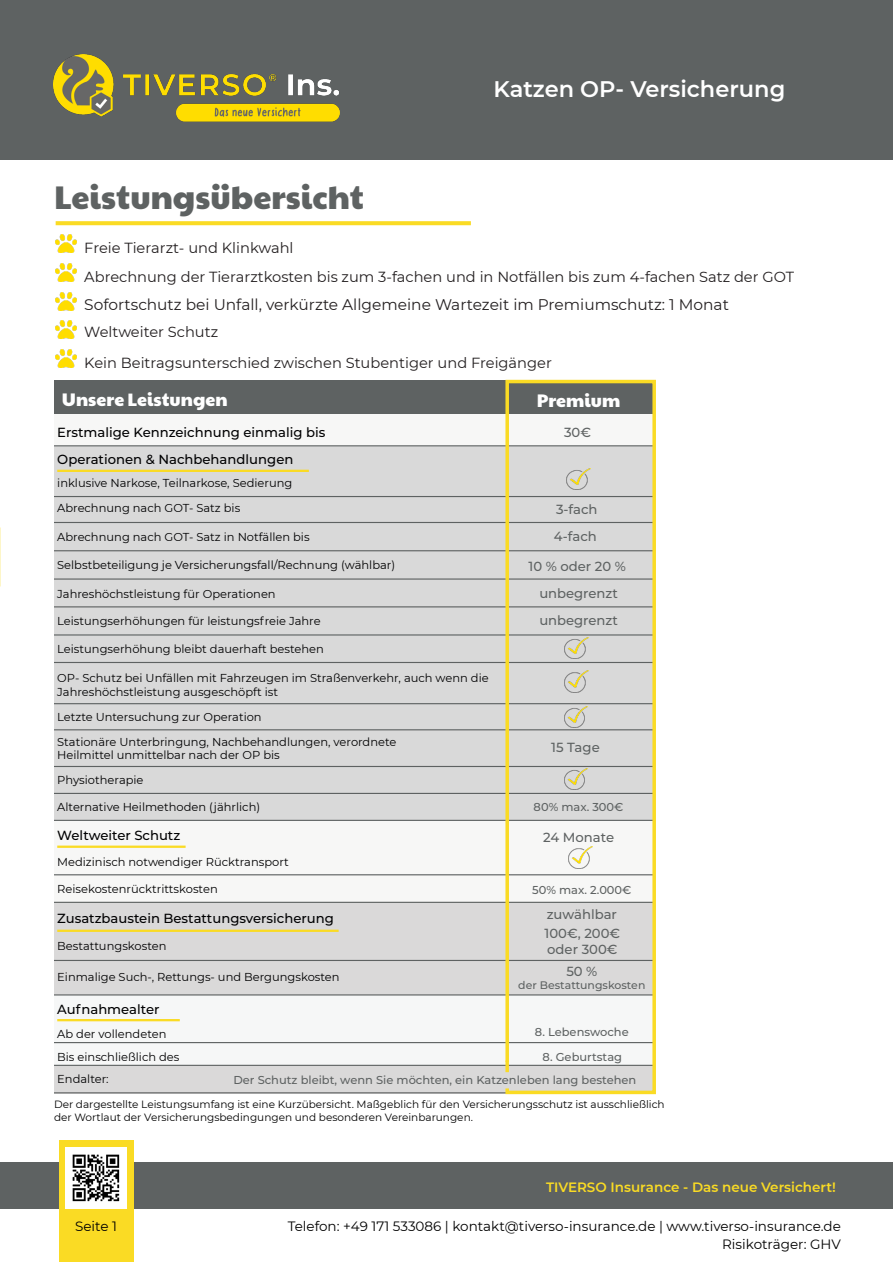
<style>
.page{position:relative;width:893px;height:1263px;background:#fff}
.page>*{position:absolute;margin:0;border:0;box-sizing:border-box;transform-origin:0 0}
.t1{font:32.4px "Paytone One";color:#5e6262}
.t2{font:600 22.5px "Montserrat";color:#fff}
.t3{font:17.85px "Paytone One";color:#fff}
.t4{font:15.45px "Montserrat";color:#231f20}
.t5{font:14.55px "Montserrat";color:#231f20}
.t6{font:13.5px "Montserrat";color:#000001}
.t7{font:600 13.5px "Montserrat";color:#fadb24}
.t8{font:500 13.2px "Montserrat";color:#000001}
.t9{font:500 13.2px "Montserrat";color:#5e6262}
.t10{font:11.4px "Montserrat";color:#000001}
.t11{font:500 11.4px "Montserrat";color:#5e6262}
.t12{font:500 10.95px "Montserrat";color:#5e6262}
.t13{font:10.5px/12.6px "Montserrat";color:#000001}
</style>
<div class="page">
<div style="left:54px;top:407px;width:600px;height:38px;background:#f7f7f6"></div>
<div style="left:54px;top:1066px;width:600px;height:27px;background:#dad9d9"></div>
<div style="left:0;top:0;width:893px;height:159px;background:#5e6262"></div>
<svg style="left:56px;top:221px;width:415px;height:4px;background:#fadc2e"></svg>
<div style="left:0;top:1163px;width:893px;height:46px;background:#5e6262"></div>
<div style="left:59px;top:1140px;width:74px;height:122px;background:#fadb24"></div>
<img style="left:56px;top:235px;width:20px;height:18px">
<img style="left:56px;top:264px;width:20px;height:18px">
<img style="left:56px;top:293px;width:20px;height:18px">
<img style="left:56px;top:321px;width:20px;height:17px">
<img style="left:56px;top:350px;width:20px;height:18px">
<img style="left:65px;top:1147px;width:62px;height:62px">
<div style="left:54px;top:821px;width:600px;height:81px;background:#f7f7f6"></div>
<div style="left:54px;top:381px;width:600px;height:33px;background:#5e6262"></div>
<div style="left:54px;top:446px;width:600px;height:374px;background:#d9d9d9"></div>
<div style="left:54px;top:902px;width:600px;height:93px;background:#dad9d9"></div>
<hr style="left:54px;top:445px;width:600px;height:1px;background:#5e6262">
<hr style="left:57px;top:470px;width:252px;height:2px;background:#fadb24">
<hr style="left:54px;top:496px;width:600px;height:1px;background:#5e6262">
<hr style="left:54px;top:606px;width:600px;height:1px;background:#5e6262">
<hr style="left:54px;top:634px;width:600px;height:1px;background:#5e6262">
<hr style="left:54px;top:662px;width:600px;height:1px;background:#5e6262">
<hr style="left:54px;top:703px;width:600px;height:1px;background:#5e6262">
<hr style="left:54px;top:793px;width:600px;height:1px;background:#5e6262">
<hr style="left:54px;top:820px;width:600px;height:1px;background:#5e6262">
<hr style="left:57px;top:845px;width:129px;height:3px;background:#fadb24">
<hr style="left:54px;top:874px;width:600px;height:1px;background:#5e6262">
<hr style="left:54px;top:902px;width:600px;height:1px;background:#5e6262">
<hr style="left:54px;top:960px;width:600px;height:1px;background:#5e6262">
<div style="left:54px;top:995px;width:600px;height:71px;background:#f6f7f7"></div>
<hr style="left:54px;top:1065px;width:600px;height:1px;background:#5e6262">
<hr style="left:57px;top:1019px;width:123px;height:2px;background:#fadb24">
<hr style="left:54px;top:994px;width:600px;height:1px;background:#5e6262">
<hr style="left:54px;top:1092px;width:600px;height:1px;background:#5e6262">
<hr style="left:54px;top:1042px;width:600px;height:1px;background:#5e6262">
<hr style="left:54px;top:522px;width:600px;height:1px;background:#5e6262">
<hr style="left:54px;top:550px;width:600px;height:1px;background:#5e6262">
<hr style="left:54px;top:578px;width:600px;height:2px;background:#5e6262">
<hr style="left:54px;top:729px;width:600px;height:1px;background:#5e6262">
<hr style="left:54px;top:766px;width:600px;height:1px;background:#5e6262">
<hr style="left:57px;top:930px;width:282px;height:2px;background:#fadb24">
<svg style="left:504px;top:379px;width:152px;height:716px"></svg>
<img style="left:54px;top:54px;width:286px;height:68px">
<p class="t1" style="left:54px;top:167px;width:311px">Leistungsübersicht</p>
<p class="t2" style="left:494px;top:73px;width:293px">Katzen OP- Versicherung</p>
<p class="t5" style="left:84px;top:237px;width:211px">Freie Tierarzt- und Klinkwahl</p>
<p class="t5" style="left:84px;top:267px;width:711px">Abrechnung der Tierarztkosten bis zum 3-fachen und in Notfällen bis zum 4-fachen Satz der GOT</p>
<p class="t4" style="left:84px;top:293px;width:646px">Sofortschutz bei Unfall, verkürzte Allgemeine Wartezeit im Premiumschutz: 1 Monat</p>
<p class="t5" style="left:84px;top:322px;width:135px">Weltweiter Schutz</p>
<p class="t5" style="left:84px;top:353px;width:469px">Kein Beitragsunterschied zwischen Stubentiger und Freigänger</p>
<p class="t3" style="left:62px;top:383px;width:167px">Unsere Leistungen</p>
<p class="t3" style="left:537px;top:385px;width:85px">Premium</p>
<p class="t8" style="left:57px;top:423px;width:270px">Erstmalige Kennzeichnung einmalig bis</p>
<p class="t8" style="left:57px;top:450px;width:238px">Operationen &amp; Nachbehandlungen</p>
<p class="t10" style="left:57px;top:500px;width:185px">Abrechnung nach GOT- Satz bis</p>
<p class="t9" style="left:564px;top:423px;width:29px">30€</p>
<p class="t10" style="left:57px;top:475px;width:237px">inklusive Narkose, Teilnarkose, Sedierung</p>
<p class="t9" style="left:556px;top:500px;width:43px">3-fach</p>
<p class="t10" style="left:57px;top:529px;width:254px">Abrechnung nach GOT- Satz in Notfällen bis</p>
<p class="t9" style="left:554px;top:527px;width:44px">4-fach</p>
<p class="t10" style="left:57px;top:557px;width:339px">Selbstbeteiligung je Versicherungsfall/Rechnung (wählbar)</p>
<p class="t9" style="left:529px;top:557px;width:99px">10 % oder 20 %</p>
<p class="t10" style="left:57px;top:586px;width:220px">Jahreshöchstleistung für Operationen</p>
<p class="t10" style="left:57px;top:613px;width:265px">Leistungserhöhungen für leistungsfreie Jahre</p>
<p class="t10" style="left:57px;top:641px;width:268px">Leistungserhöhung bleibt dauerhaft bestehen</p>
<p class="t10" style="left:57px;top:670px;width:433px">OP- Schutz bei Unfällen mit Fahrzeugen im Straßenverkehr, auch wenn die</p>
<p class="t10" style="left:57px;top:684px;width:222px">Jahreshöchstleistung ausgeschöpft ist</p>
<p class="t10" style="left:57px;top:709px;width:206px">Letzte Untersuchung zur Operation</p>
<p class="t10" style="left:57px;top:734px;width:341px">Stationäre Unterbringung, Nachbehandlungen, verordnete</p>
<p class="t10" style="left:57px;top:747px;width:224px">Heilmittel unmittelbar nach der OP bis</p>
<p class="t10" style="left:57px;top:772px;width:88px">Physiotherapie</p>
<p class="t10" style="left:57px;top:799px;width:204px">Alternative Heilmethoden (jährlich)</p>
<p class="t8" style="left:57px;top:826px;width:125px">Weltweiter Schutz</p>
<p class="t10" style="left:57px;top:854px;width:233px">Medizinisch notwendiger Rücktransport</p>
<p class="t10" style="left:57px;top:881px;width:162px">Reisekostenrücktrittskosten</p>
<p class="t8" style="left:57px;top:909px;width:278px">Zusatzbaustein Bestattungsversicherung</p>
<p class="t9" style="left:539px;top:584px;width:80px">unbegrenzt</p>
<p class="t9" style="left:539px;top:611px;width:80px">unbegrenzt</p>
<p class="t9" style="left:551px;top:738px;width:50px">15 Tage</p>
<p class="t11" style="left:534px;top:799px;width:91px">80% max. 300€</p>
<p class="t9" style="left:543px;top:828px;width:72px">24 Monate</p>
<p class="t11" style="left:532px;top:882px;width:101px">50% max. 2.000€</p>
<p class="t9" style="left:547px;top:905px;width:72px">zuwählbar</p>
<p class="t9" style="left:544px;top:924px;width:77px">100€, 200€</p>
<p class="t9" style="left:547px;top:940px;width:72px">oder 300€</p>
<p class="t10" style="left:57px;top:938px;width:111px">Bestattungskosten</p>
<p class="t10" style="left:57px;top:969px;width:284px">Einmalige Such-, Rettungs- und Bergungskosten</p>
<p class="t8" style="left:57px;top:1000px;width:104px">Aufnahmealter</p>
<p class="t10" style="left:57px;top:1026px;width:111px">Ab der vollendeten</p>
<p class="t10" style="left:57px;top:1049px;width:124px">Bis einschließlich des</p>
<p class="t10" style="left:57px;top:1071px;width:53px">Endalter:</p>
<p class="t9" style="left:566px;top:962px;width:33px">50 %</p>
<p class="t12" style="left:518px;top:977px;width:129px">der Bestattungskosten</p>
<p class="t11" style="left:535px;top:1024px;width:95px">8. Lebenswoche</p>
<p class="t11" style="left:543px;top:1049px;width:81px">8. Geburtstag</p>
<p class="t11" style="left:233px;top:1072px;width:404px">Der Schutz bleibt, wenn Sie möchten, ein Katzenleben lang bestehen</p>
<p class="t13" style="left:54px;top:1097px;width:612px">Der dargestellte Leistungsumfang ist eine Kurzübersicht. Maßgeblich für den Versicherungsschutz ist ausschließlich der Wortlaut der Versicherungsbedingungen und besonderen Vereinbarungen.</p>
<p class="t6" style="left:75px;top:1216px;width:43px">Seite 1</p>
<p class="t7" style="left:546px;top:1178px;width:291px">TIVERSO Insurance - Das neue Versichert!</p>
<p class="t6" style="left:288px;top:1216px;width:555px">Telefon: +49 171 533086 | kontakt@tiverso-insurance.de | www.tiverso-insurance.de</p>
<p class="t6" style="left:722px;top:1234px;width:120px">Risikoträger: GHV</p>
</div>
